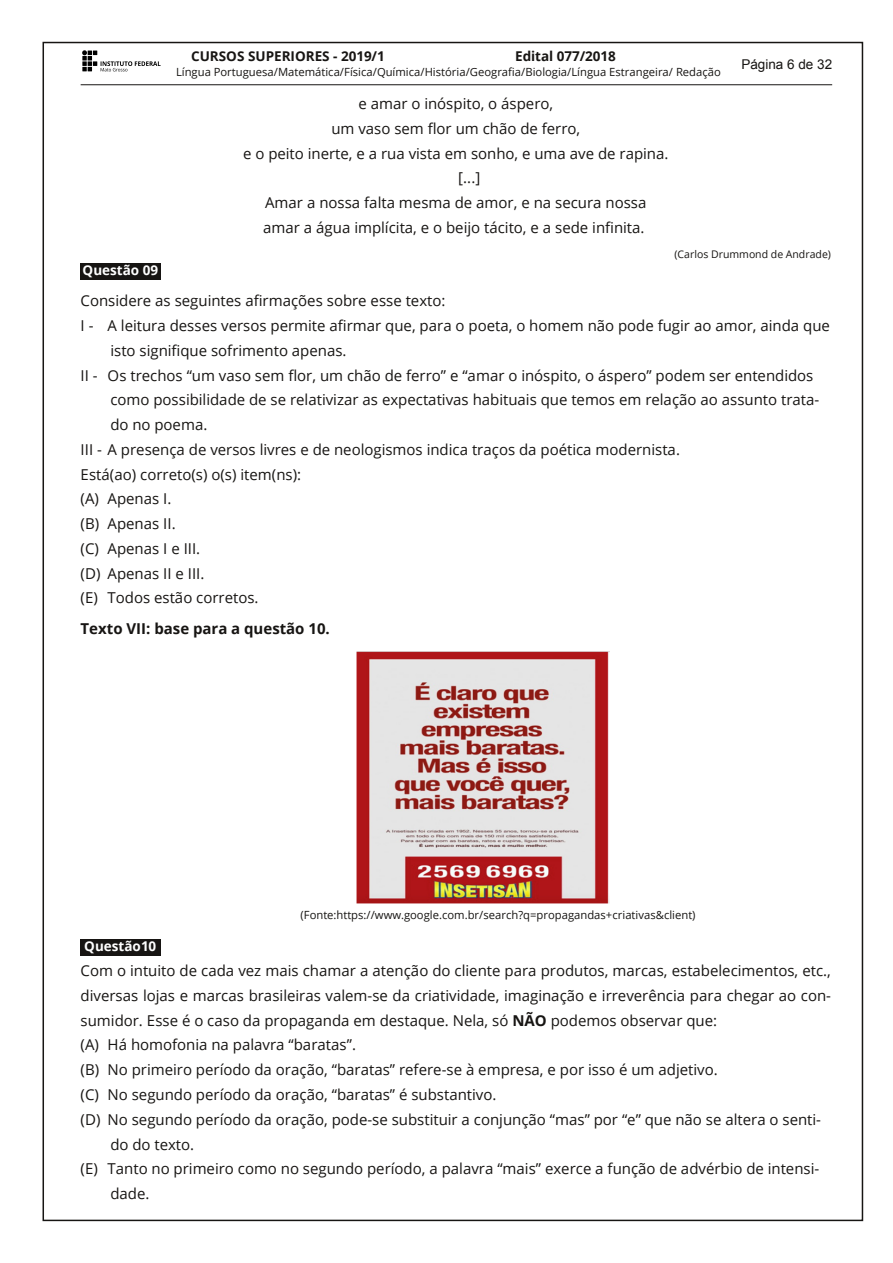
<style>
.page{position:relative;width:893px;height:1263px;background:#fff}
.page>*{position:absolute;margin:0;border:0;box-sizing:border-box;transform-origin:0 0}
.t1{font:15px "Open Sans";color:#171513}
.t2{font:700 15px "Open Sans";color:#171513}
.t3{font:700 13.5px "Open Sans";letter-spacing:-.005em;color:#171513}
.t4{font:700 13.5px "Open Sans";color:#fff}
.t5{font:13.5px "Arial";color:#171513}
.t6{font:11.25px "Open Sans";color:#171513}
.t7{font:10.5px "Open Sans";color:#171513}
.s1{font-weight:700}
</style>
<div class="page">
<hr style="left:81px;top:84px;width:751px;height:1px;background:#171513">
<img style="left:82px;top:50px;width:79px;height:22px">
<div style="left:80px;top:263px;width:81px;height:17px;background:#171513"></div>
<img style="left:356px;top:651px;width:254px;height:253px">
<div style="left:80px;top:939px;width:81px;height:17px;background:#171513"></div>
<p class="t3" style="left:191px;top:46px;width:195px">CURSOS SUPERIORES - 2019/1</p>
<p class="t3" style="left:515px;top:46px;width:102px">Edital 077/2018</p>
<p class="t5" style="left:741px;top:57px;width:92px">Página 6 de 32</p>
<p class="t6" style="left:176px;top:64px;width:546px">Língua Portuguesa/Matemática/Física/Química/História/Geografia/Biologia/Língua Estrangeira/ Redação</p>
<p class="t1" style="left:358px;top:93px;width:196px">e amar o inóspito, o áspero,</p>
<p class="t1" style="left:331px;top:118px;width:250px">um vaso sem flor um chão de ferro,</p>
<p class="t1" style="left:243px;top:142px;width:427px">e o peito inerte, e a rua vista em sonho, e uma ave de rapina.</p>
<p class="t1" style="left:458px;top:167px;width:24px">[...]</p>
<p class="t1" style="left:265px;top:192px;width:383px">Amar a nossa falta mesma de amor, e na secura nossa</p>
<p class="t1" style="left:263px;top:217px;width:383px">amar a água implícita, e o beijo tácito, e a sede infinita.</p>
<p class="t7" style="left:674px;top:246px;width:158px">(Carlos Drummond de Andrade)</p>
<p class="t4" style="left:83px;top:260px;width:77px">Questão 09</p>
<p class="t1" style="left:81px;top:290px;width:366px">Considere as seguintes afirmações sobre esse texto:</p>
<p class="t1" style="left:81px;top:315px;width:751px">I - A leitura desses versos permite afirmar que, para o poeta, o homem não pode fugir ao amor, ainda que</p>
<p class="t1" style="left:110px;top:340px;width:238px">isto signifique sofrimento apenas.</p>
<p class="t1" style="left:81px;top:365px;width:734px">II - Os trechos “um vaso sem flor, um chão de ferro” e “amar o inóspito, o áspero” podem ser entendidos</p>
<p class="t1" style="left:110px;top:389px;width:710px">como possibilidade de se relativizar as expectativas habituais que temos em relação ao assunto trata-</p>
<p class="t1" style="left:110px;top:414px;width:98px">do no poema.</p>
<p class="t1" style="left:81px;top:439px;width:601px">III - A presença de versos livres e de neologismos indica traços da poética modernista.</p>
<p class="t1" style="left:81px;top:464px;width:222px">Está(ao) correto(s) o(s) item(ns):</p>
<p class="t1" style="left:81px;top:488px;width:92px">(A) Apenas I.</p>
<p class="t1" style="left:81px;top:513px;width:97px">(B) Apenas II.</p>
<p class="t1" style="left:81px;top:538px;width:121px">(C) Apenas I e III.</p>
<p class="t1" style="left:81px;top:563px;width:125px">(D) Apenas II e III.</p>
<p class="t1" style="left:81px;top:587px;width:179px">(E) Todos estão corretos.</p>
<p class="t2" style="left:81px;top:618px;width:251px">Texto VII: base para a questão 10.</p>
<p class="t4" style="left:84px;top:936px;width:74px">Questão10</p>
<p class="t6" style="left:301px;top:907px;width:396px">(Fonte:https://www.google.com.br/search?q=propagandas+criativas&amp;client)</p>
<p class="t1" style="left:81px;top:960px;width:752px">Com o intuito de cada vez mais chamar a atenção do cliente para produtos, marcas, estabelecimentos, etc.,</p>
<p class="t1" style="left:81px;top:985px;width:752px">diversas lojas e marcas brasileiras valem-se da criatividade, imaginação e irreverência para chegar ao con-</p>
<p class="t1" style="left:81px;top:1010px;width:638px">sumidor. Esse é o caso da propaganda em destaque. Nela, só <span class="s1">NÃO</span> podemos observar que:</p>
<p class="t1" style="left:81px;top:1034px;width:277px">(A) Há homofonia na palavra “baratas”.</p>
<p class="t1" style="left:81px;top:1059px;width:638px">(B) No primeiro período da oração, “baratas” refere-se à empresa, e por isso é um adjetivo.</p>
<p class="t1" style="left:81px;top:1084px;width:417px">(C) No segundo período da oração, “baratas” é substantivo.</p>
<p class="t1" style="left:81px;top:1109px;width:742px">(D) No segundo período da oração, pode-se substituir a conjunção “mas” por “e” que não se altera o senti-</p>
<p class="t1" style="left:110px;top:1133px;width:85px">do do texto.</p>
<p class="t1" style="left:81px;top:1158px;width:740px">(E) Tanto no primeiro como no segundo período, a palavra “mais” exerce a função de advérbio de intensi-</p>
<p class="t1" style="left:110px;top:1183px;width:41px">dade.</p>
</div>
